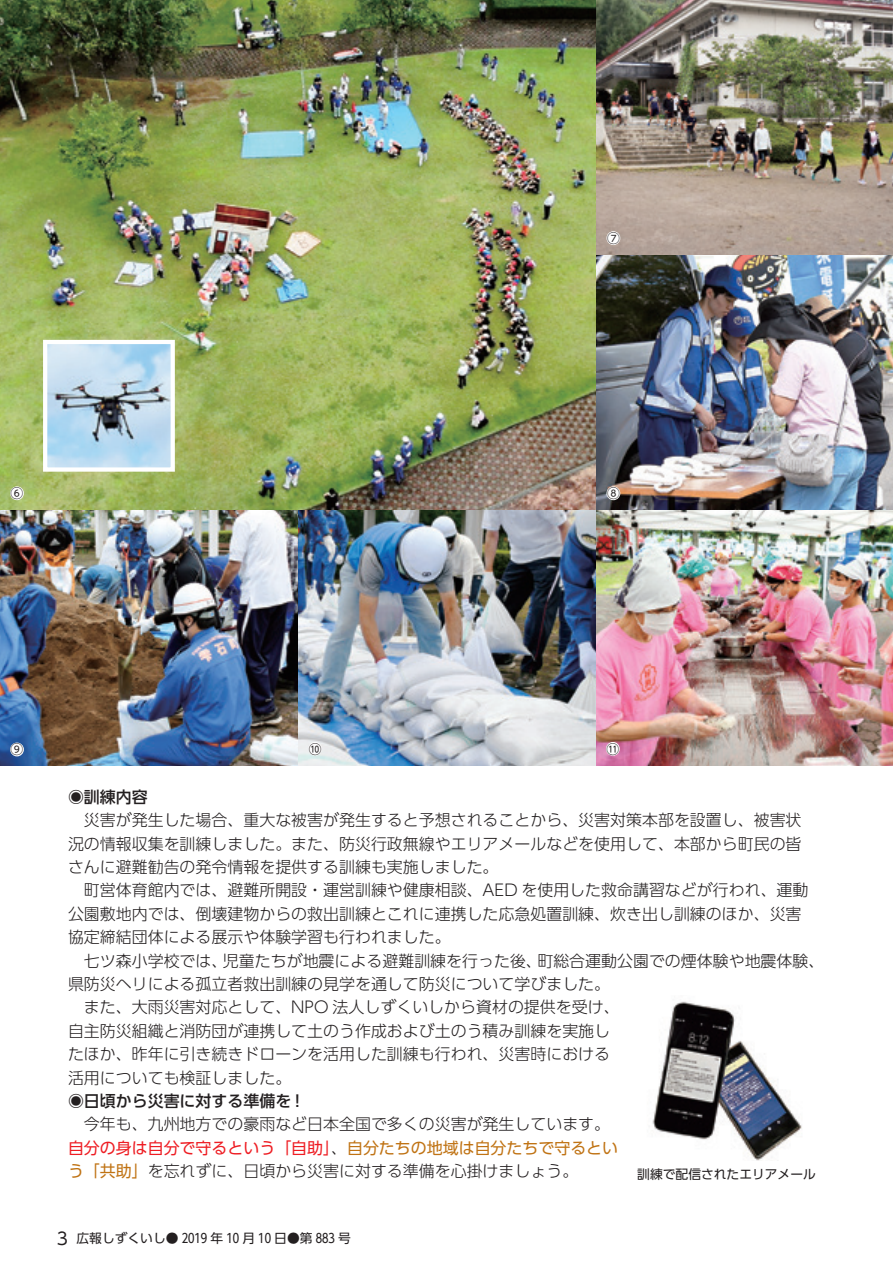
<style>
.page{position:relative;width:893px;height:1263px;background:#fff}
.page>*{position:absolute;margin:0;border:0;box-sizing:border-box;transform-origin:0 0}
.t1{font:16.95px "UD Shin Go Pr 6 N";color:#231f20}
.t2{font:300 15.9px/23.4px "UD Shin Go Pr 6 N";color:#231f20}
.t3{font:500 15.9px "UD Shin Go Pr 6 N";color:#231f20}
.t4{font:12.75px "UD Shin Go Pr 6 N";color:#231f20}
.s1{font-weight:400;color:#ee1d23}
.s2{font-weight:400;color:#c07314}
</style>
<div class="page">
<div style="left:166px;top:1232px;width:13px;height:13px;border:1px solid #fff;border-radius:50%"></div>
<div style="left:287px;top:1232px;width:13px;height:13px;border:1px solid #fff;border-radius:50%"></div>
<svg style="left:298px;top:1234px;width:2px;height:9px"></svg>
<img style="left:0;top:0;width:893px;height:766px">
<img style="left:48px;top:345px;width:122px;height:122px">
<div style="left:43px;top:340px;width:132px;height:132px;border:4px solid #fff"></div>
<img style="left:652px;top:1001px;width:150px;height:160px">
<div style="left:606px;top:231px;width:14px;height:14px;background:#fff;border-radius:50%"></div>
<div style="left:606px;top:486px;width:14px;height:14px;background:#fff;border-radius:50%"></div>
<div style="left:606px;top:742px;width:14px;height:14px;background:#fff;border-radius:50%"></div>
<div style="left:10px;top:486px;width:14px;height:14px;background:#fff;border-radius:50%"></div>
<div style="left:308px;top:742px;width:14px;height:14px;background:#fff;border-radius:50%"></div>
<div style="left:10px;top:742px;width:14px;height:14px;background:#fff;border-radius:50%"></div>
<p class="t4" style="left:11px;top:483px;width:14px">6</p>
<p class="t4" style="left:607px;top:228px;width:14px">7</p>
<p class="t4" style="left:607px;top:483px;width:14px">8</p>
<p class="t4" style="left:11px;top:739px;width:14px">9</p>
<p class="t4" style="left:309px;top:738px;width:14px">10</p>
<p class="t4" style="left:606px;top:738px;width:14px">11</p>
<p class="t3" style="left:68px;top:784px;width:81px">◉訓練内容</p>
<p class="t2" style="left:68px;top:808px;width:735px">　災害が発生した場合、重大な被害が発生すると予想されることから、災害対策本部を設置し、被害状</p>
<p class="t2" style="left:68px;top:831px;width:735px">況の情報収集を訓練しました。また、防災行政無線やエリアメールなどを使用して、本部から町民の皆</p>
<p class="t2" style="left:68px;top:855px;width:432px">さんに避難勧告の発令情報を提供する訓練も実施しました。</p>
<p class="t2" style="left:68px;top:878px;width:742px">　町営体育館内では、避難所開設・運営訓練や健康相談、AED を使用した救命講習などが行われ、運動</p>
<p class="t2" style="left:68px;top:901px;width:735px">公園敷地内では、倒壊建物からの救出訓練とこれに連携した応急処置訓練、炊き出し訓練のほか、災害</p>
<p class="t2" style="left:68px;top:925px;width:384px">協定締結団体による展示や体験学習も行われました。</p>
<p class="t2" style="left:537px;top:948px;width:289px">町総合運動公園での煙体験や地震体験、</p>
<p class="t2" style="left:223px;top:948px;width:320px">児童たちが地震による避難訓練を行った後、</p>
<p class="t2" style="left:68px;top:948px;width:553px">　七ツ森小学校では、<br>県防災ヘリによる孤立者救出訓練の見学を通して防災について学びました。　また、大雨災害対応として、NPO 法人しずくいしから資材の提供を受け、自主防災組織と消防団が連携して土のう作成および土のう積み訓練を実施したほか、昨年に引き続きドローンを活用した訓練も行われ、災害時における活用についても検証しました。</p>
<p class="t3" style="left:68px;top:1088px;width:233px">◉日頃から災害に対する準備を !</p>
<p class="t2" style="left:68px;top:1112px;width:552px">　今年も、九州地方での豪雨など日本全国で多くの災害が発生しています。<span class="s1">自分の身は自分で守るという「自助」</span>、<span class="s2">自分たちの地域は自分たちで守るとい</span></p>
<p class="t2" style="left:68px;top:1159px;width:512px"><span class="s2">う「共助」</span>を忘れずに、日頃から災害に対する準備を心掛けましょう。</p>
<p class="t1" style="left:57px;top:1225px;width:13px">3</p>
<p class="t4" style="left:77px;top:1228px;width:276px">広報しずくいし● 2019 年 10 月 10 日●第 883 号</p>
<p class="t4" style="left:637px;top:1163px;width:180px">訓練で配信されたエリアメール</p>
</div>
